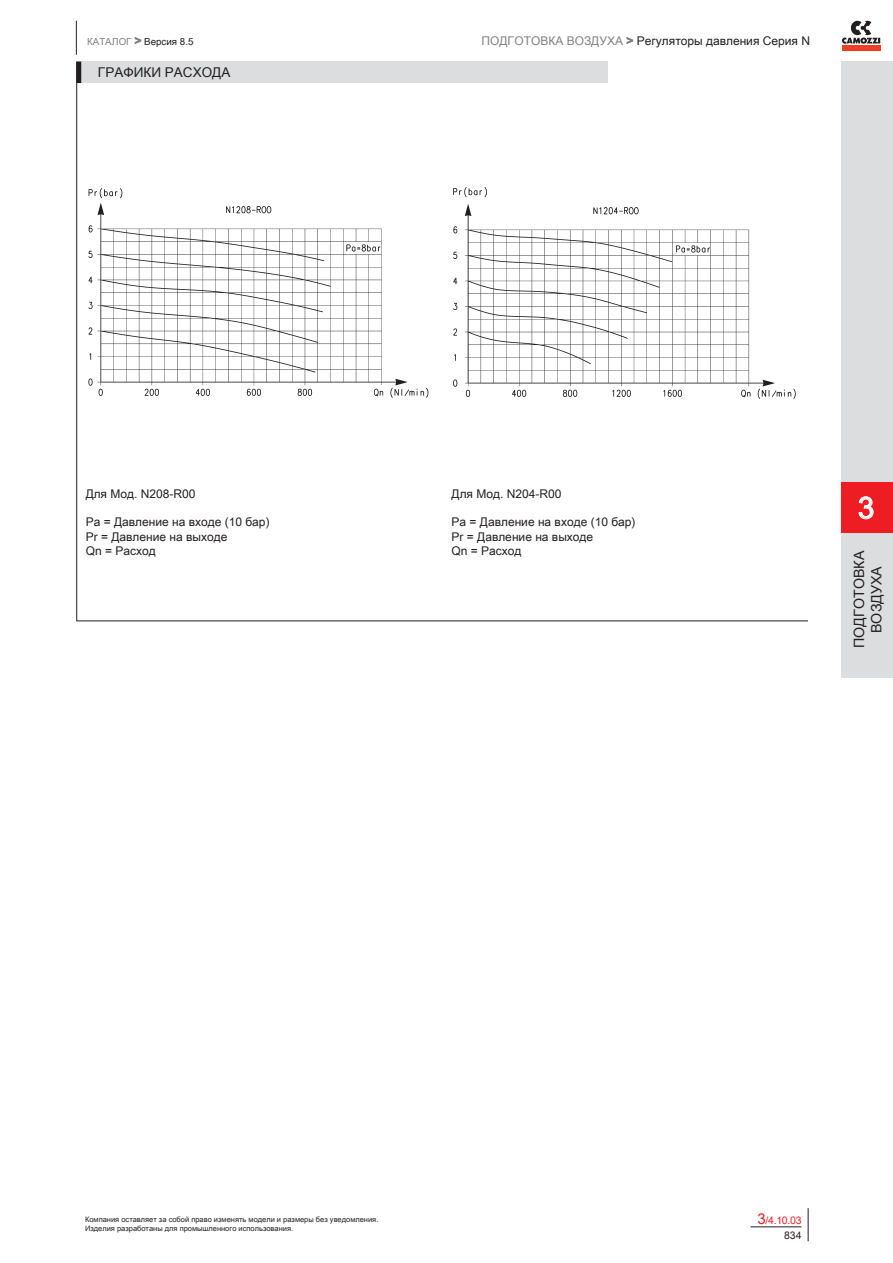
<style>
.page{position:relative;width:893px;height:1263px;background:#fff}
.page>*{position:absolute;margin:0;border:0;box-sizing:border-box;transform-origin:0 0}
.sec1R{font:30px "Arial Unicode MS";color:#fff}
.macroFamilyR{font:14.25px/17.1px "Arial Unicode MS";color:#231f20;text-align:center}
.tpblockTitle_value{font:13.5px "Arial Unicode MS";color:#231f20}
.normal_value{font:12px "Arial Unicode MS";color:#231f20}
.headTitleR{font:12px "Arial Unicode MS";color:#231f20}
.secR{font:10.5px "Arial Unicode MS";color:#ee1d23}
.sec4R{font:10.5px "Arial Unicode MS";color:#231f20}
.footTitleR{font:9.75px "Arial Unicode MS";color:#231f20}
.footNotesR{font:7.5px "Arial Unicode MS";color:#231f20}
.s1{color:#808285}
.s2{font-size:12px;color:#808285}
.s3{font-size:15px}
</style>
<div class="page">
<hr style="left:808px;top:1208px;width:1px;height:33px;background:#231f20">
<hr style="left:76px;top:21px;width:1px;height:34px;background:#231f20">
<svg style="left:627px;top:37px;width:6px;height:7px"></svg>
<svg style="left:135px;top:37px;width:6px;height:7px"></svg>
<hr style="left:750px;top:1226px;width:51px;height:1px;background:#231f20">
<svg style="left:842px;top:21px;width:38px;height:23px"></svg>
<div style="left:842px;top:45px;width:38px;height:5px;background:#ef3e22"></div>
<div style="left:842px;top:62px;width:51px;height:616px;background:#dcdddf"></div>
<div style="left:842px;top:483px;width:51px;height:50px;background:#ee1d23"></div>
<svg style="left:858px;top:496px;width:16px;height:23px"></svg>
<hr style="left:77px;top:621px;width:731px;height:1px;background:#231f20">
<img style="left:77px;top:104px;width:352px;height:376px">
<img style="left:453px;top:187px;width:343px;height:212px">
<div style="left:77px;top:62px;width:531px;height:21px;background:#dcdddf"></div>
<div style="left:77px;top:62px;width:4px;height:21px;border:1px solid #231f20"></div>
<hr style="left:76px;top:62px;width:1px;height:559px;background:#231f20">
<p class="footTitleR" style="left:87px;top:34px;width:108px"><span class="s1">КАТАЛОГ</span> <span class="s2">&gt;</span> Версия 8.5</p>
<p class="headTitleR" style="left:481px;top:32px;width:330px"><span class="s1">ПОДГОТОВКА ВОЗДУХА &gt;</span> Регуляторы давления Серия N</p>
<p class="tpblockTitle_value" style="left:98px;top:63px;width:134px">ГРАФИКИ РАСХОДА</p>
<p class="normal_value" style="left:86px;top:485px;width:111px">Для Мод. N208-R00</p>
<p class="normal_value" style="left:86px;top:513px;width:185px">Pa = Давление на входе (10 бар)</p>
<p class="normal_value" style="left:86px;top:528px;width:143px">Pr = Давление на выходе</p>
<p class="normal_value" style="left:86px;top:542px;width:72px">Qn = Расход</p>
<p class="normal_value" style="left:452px;top:485px;width:111px">Для Мод. N204-R00</p>
<p class="normal_value" style="left:452px;top:513px;width:185px">Pa = Давление на входе (10 бар)</p>
<p class="normal_value" style="left:452px;top:528px;width:143px">Pr = Давление на выходе</p>
<p class="normal_value" style="left:452px;top:542px;width:72px">Qn = Расход</p>
<p class="sec1R" style="left:858px;top:486px;width:18px">3</p>
<p class="macroFamilyR" style="left:850px;top:648px;width:99px;rotate:-90deg">ПОДГОТОВКА<br>ВОЗДУХА</p>
<p class="footNotesR" style="left:85px;top:1213px;width:295px">Компания оставляет за собой право изменять модели и размеры без уведомления.</p>
<p class="footNotesR" style="left:85px;top:1222px;width:210px">Изделия разработаны для промышленного использования.</p>
<p class="secR" style="left:757px;top:1212px;width:46px"><span class="s3">3</span>/4.10.03</p>
<p class="sec4R" style="left:784px;top:1227px;width:19px">834</p>
</div>
